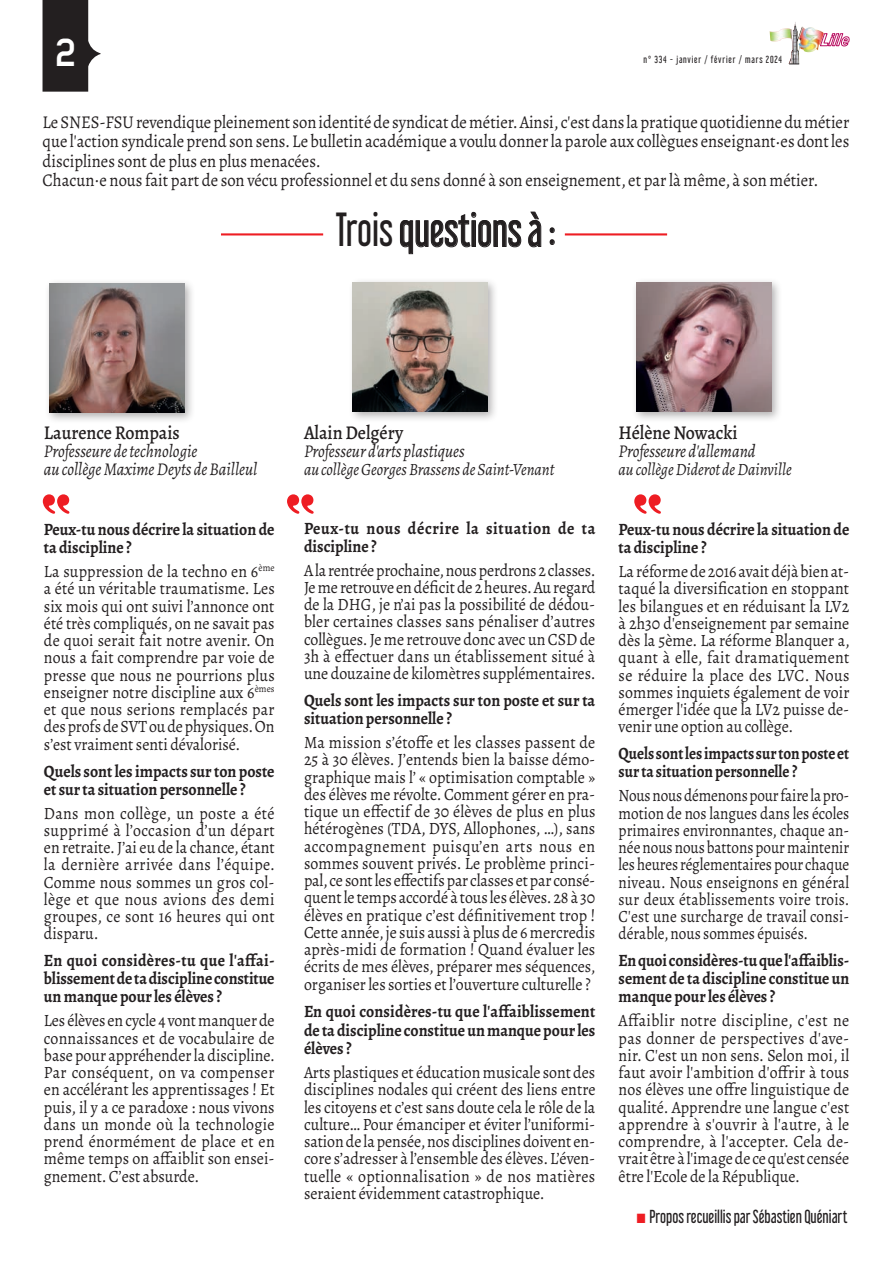
<style>
.page{position:relative;width:893px;height:1263px;background:#fff}
.page>*{position:absolute;margin:0;border:0;box-sizing:border-box;transform-origin:0 0}
.t1{font:42px "Libel Suit Rg";color:#231f20;scale:.92 1}
.t2{font:39px "Lastwaerkbold";color:#fff}
.t3{font:500 19.5px "Alegreya";color:#231f20;scale:.92 1}
.t4{font:18px/19.5px "Alegreya";color:#231f20;scale:.92 1}
.t5{font:italic 18px/18px "Alegreya";color:#231f20;scale:.92 1}
.t6{font:17.25px/17.2px "Alegreya";color:#231f20;text-align:justify;scale:.92 1}
.t7{font:700 17.25px/18px "Alegreya";color:#231f20;scale:.92 1}
.t8{font:17.25px/17.2px "Alegreya";color:#231f20;text-align:justify;scale:.88 1}
.t9{font:700 17.25px/18px "Alegreya";color:#231f20;text-align:justify;scale:.91 1}
.t10{font:italic 17.25px "Alegreya";color:#231f20;scale:.92 1}
.t11{font:700 17.25px/18px "Alegreya";color:#231f20;scale:.88 1}
.t12{font:700 17.25px/18px "Alegreya";letter-spacing:.04em;color:#231f20;scale:.92 1}
.t13{font:16.5px "Libel Suit Rg";color:#231f20;scale:.94 1}
.t14{font:9px "Libel Suit Rg";letter-spacing:.09em;color:#231f20}
.s1{color:#ee1d23}
</style>
<div class="page">
<img style="left:770px;top:22px;width:54px;height:42px">
<svg style="left:820px;top:33px;width:29px;height:13px"></svg>
<svg style="left:43px;top:0;width:58px;height:92px"></svg>
<hr style="left:221px;top:233px;width:102px;height:2px;background:#ee1d23">
<hr style="left:565px;top:233px;width:102px;height:2px;background:#ee1d23">
<svg style="left:43px;top:494px;width:26px;height:20px"></svg>
<svg style="left:287px;top:494px;width:27px;height:20px"></svg>
<svg style="left:634px;top:494px;width:27px;height:20px"></svg>
<div style="left:44px;top:278px;width:152px;height:146px;background:#231f20;opacity:.35"></div>
<img style="left:50px;top:283px;width:134px;height:129px">
<div style="left:348px;top:277px;width:151px;height:146px;background:#231f20;opacity:.35"></div>
<img style="left:353px;top:282px;width:135px;height:129px">
<div style="left:631px;top:277px;width:152px;height:146px;background:#231f20;opacity:.35"></div>
<img style="left:637px;top:282px;width:134px;height:129px">
<h2 class="t2" style="left:55px;top:28px;width:22px">2</h2>
<p class="t14" style="left:643px;top:53px;width:140px">n° 334 - janvier / février / mars 2024</p>
<p class="t4" style="left:43px;top:112px;width:878px">Le SNES-FSU revendique pleinement son identité de syndicat de métier. Ainsi, c'est dans la pratique quotidienne du métier que l'action syndicale prend son sens. Le bulletin académique a voulu donner la parole aux collègues enseignant.es dont les disciplines sont de plus en plus menacées.<br>Chacun.e nous fait part de son vécu professionnel et du sens donné à son enseignement, et par là même, à son métier.</p>
<h1 class="t1" style="left:335px;top:196px;width:241px">Trois questions à :</h1>
<p class="t3" style="left:44px;top:420px;width:149px">Laurence Rompais</p>
<p class="t5" style="left:44px;top:442px;width:233px">Professeure de technologie<br>au collège Maxime Deyts de Bailleul</p>
<p class="t7" style="left:44px;top:520px;width:252px">Peux-tu nous décrire la situation de ta discipline ?</p>
<p class="t6" style="left:44px;top:563px;width:252px">La suppression de la techno en 6<sup>ème </sup>a été un véritable traumatisme. Les six mois qui ont suivi l’annonce ont été très compliqués, on ne savait pas de quoi serait fait notre avenir. On nous a fait comprendre par voie de presse que nous ne pourrions plus enseigner notre discipline aux 6<sup>èmes </sup>et que nous serions remplacés par des profs de SVT ou de physiques. On s’est vraiment senti dévalorisé.</p>
<p class="t7" style="left:44px;top:761px;width:252px">Quels sont les impacts sur ton poste et sur ta situation personnelle ?</p>
<p class="t6" style="left:44px;top:804px;width:253px">Dans mon collège, un poste a été supprimé à l’occasion d’un départ en retraite. J’ai eu de la chance, étant la dernière arrivée dans l’équipe.<br>Comme nous sommes un gros col&shy;lège et que nous avions des demi groupes, ce sont 16 heures qui ont disparu.</p>
<p class="t7" style="left:44px;top:951px;width:252px;text-align:justify">En quoi considères-tu que l'affai&shy;blissement de ta discipline constitue un manque pour les élèves ?</p>
<p class="t6" style="left:44px;top:1012px;width:253px">Les élèves en cycle 4 vont manquer de connaissances et de vocabulaire de base pour appréhender la discipline.<br>Par conséquent, on va compenser en accélérant les apprentissages ! Et puis, il y a ce paradoxe : nous vivons dans un monde où la technologie prend énormément de place et en même temps on affaiblit son ensei&shy;gnement. C’est absurde.</p>
<p class="t3" style="left:304px;top:420px;width:109px">Alain Delgéry</p>
<p class="t5" style="left:304px;top:442px;width:176px">Professeur d'arts plastiques</p>
<p class="t10" style="left:304px;top:458px;width:273px">au collège Georges Brassens de Saint-Venant</p>
<p class="t12" style="left:304px;top:518px;width:318px">Peux-tu nous décrire la situation de ta discipline ?</p>
<p class="t6" style="left:304px;top:561px;width:319px">A la rentrée prochaine, nous perdrons 2 classes.<br>Je me retrouve en déficit de 2 heures. Au regard de la DHG, je n’ai pas la possibilité de dédou&shy;bler certaines classes sans pénaliser d’autres collègues. Je me retrouve donc avec un CSD de 3h à effectuer dans un établissement situé à une douzaine de kilomètres supplémentaires.</p>
<p class="t7" style="left:304px;top:691px;width:318px">Quels sont les impacts sur ton poste et sur ta situation personnelle ?</p>
<p class="t6" style="left:304px;top:734px;width:318px">Ma mission s’étoffe et les classes passent de 25 à 30 élèves. J’entends bien la baisse démo&shy;graphique mais l’ « optimisation comptable » des élèves me révolte. Comment gérer en pra&shy;tique un effectif de 30 élèves de plus en plus hétérogènes (TDA, DYS, Allophones, …), sans accompagnement puisqu’en arts nous en sommes souvent privés. Le problème princi&shy;pal, ce sont les effectifs par classes et par consé&shy;quent le temps accordé à tous les élèves. 28 à 30 élèves en pratique c’est définitivement trop !<br>Cette année, je suis aussi à plus de 6 mercredis après-midi de formation ! Quand évaluer les écrits de mes élèves, préparer mes séquences, organiser les sorties et l’ouverture culturelle ?</p>
<p class="t7" style="left:304px;top:1001px;width:318px;line-height:18.8px;text-align:justify">En quoi considères-tu que l'affaiblissement de ta discipline constitue un manque pour les élèves ?</p>
<p class="t6" style="left:304px;top:1064px;width:318px">Arts plastiques et éducation musicale sont des disciplines nodales qui créent des liens entre les citoyens et c’est sans doute cela le rôle de la culture… Pour émanciper et éviter l’uniformi&shy;sation de la pensée, nos disciplines doivent en&shy;core s’adresser à l’ensemble des élèves. L’éven&shy;tuelle « optionnalisation » de nos matières seraient évidemment catastrophique.</p>
<p class="t3" style="left:619px;top:420px;width:131px">Hélène Nowacki</p>
<p class="t5" style="left:619px;top:442px;width:150px">Professeure d'allemand</p>
<p class="t10" style="left:619px;top:458px;width:190px">au collège Diderot de Dainville</p>
<p class="t7" style="left:619px;top:520px;width:252px">Peux-tu nous décrire la situation de ta discipline ?</p>
<p class="t6" style="left:619px;top:563px;width:253px">La réforme de 2016 avait déjà bien at&shy;taqué la diversification en stoppant les bilangues et en réduisant la LV2 à 2h30 d'enseignement par semaine dès la 5ème. La réforme Blanquer a, quant à elle, fait dramatiquement se réduire la place des LVC. Nous sommes inquiets également de voir émerger l'idée que la LV2 puisse de&shy;venir une option au collège.</p>
<p class="t11" style="left:619px;top:744px;width:264px">Quels sont les impacts sur ton poste et sur ta situation personnelle ?</p>
<p class="t8" style="left:619px;top:787px;width:264px">Nous nous démenons pour faire la pro&shy;motion de nos langues dans les écoles primaires environnantes, chaque an&shy;née nous nous battons pour maintenir les heures réglementaires pour chaque niveau. Nous enseignons en général sur deux établissements voire trois.<br>C'est une surcharge de travail consi&shy;dérable, nous sommes épuisés.</p>
<p class="t9" style="left:619px;top:951px;width:255px">En quoi considères-tu que l'affaiblis&shy;sement de ta discipline constitue un manque pour les élèves ?</p>
<p class="t6" style="left:619px;top:1012px;width:252px">Affaiblir notre discipline, c'est ne pas donner de perspectives d'ave&shy;nir. C'est un non sens. Selon moi, il faut avoir l'ambition d'offrir à tous nos élèves une offre linguistique de qualité. Apprendre une langue c'est apprendre à s'ouvrir à l'autre, à le comprendre, à l'accepter. Cela de&shy;vrait être à l'image de ce qu'est censée être l'Ecole de la République.</p>
<p class="t13" style="left:637px;top:1203px;width:226px"><span class="s1">■</span> Propos recueillis par Sébastien Quéniart</p>
</div>
